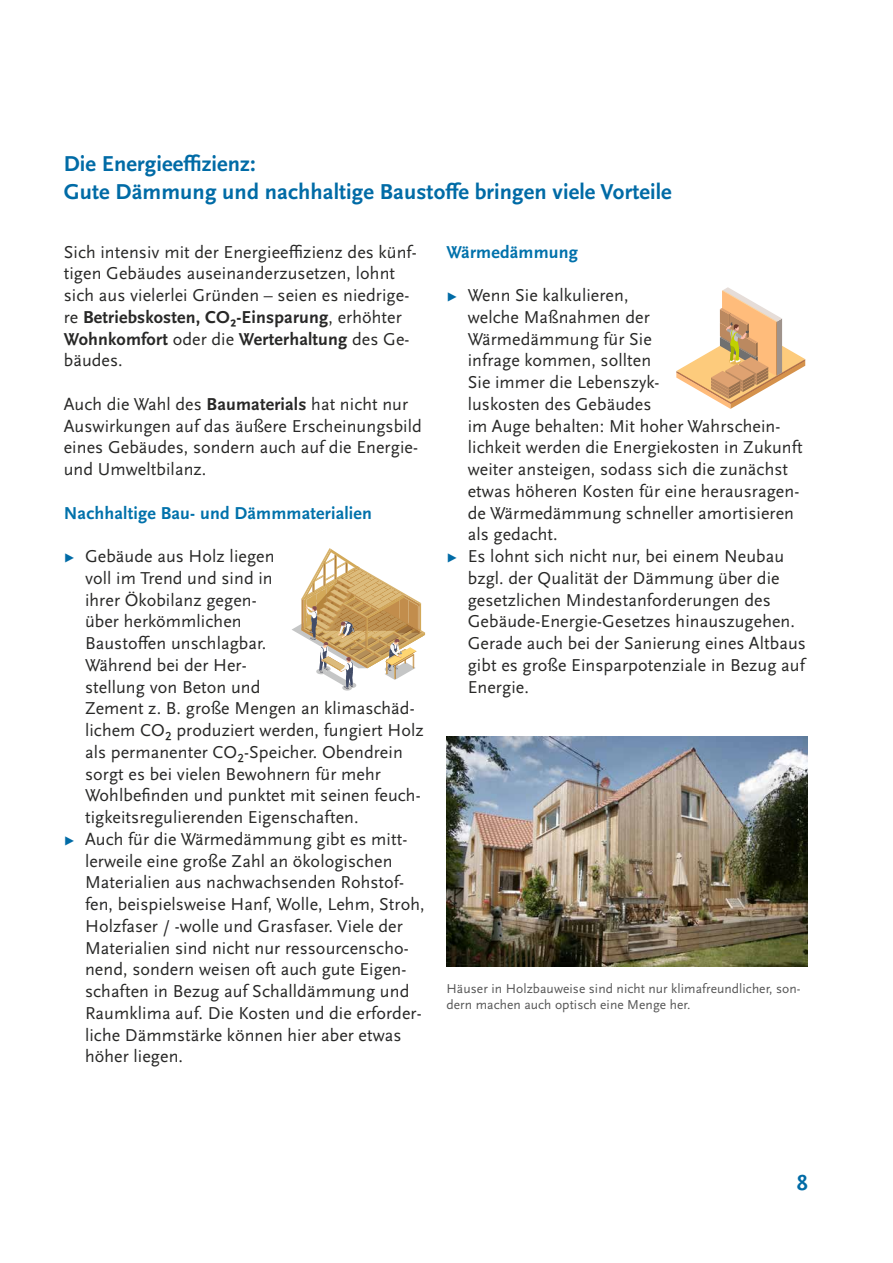
<style>
.page{position:relative;width:893px;height:1263px;background:#fff}
.page>*{position:absolute;margin:0;border:0;box-sizing:border-box;transform-origin:0 0}
.t1{font:700 22.5px/28.5px "Scala Sans Pro";letter-spacing:.005em;color:#006ba6}
.P-Fließtext_links{font:18px/21.8px "Scala Sans Pro";letter-spacing:.005em;color:#282827}
.t2{font:700 18px "Scala Sans Pro";letter-spacing:.01em;color:#0071ab}
.BU{font:13.5px/16.2px "Scala Sans Pro";letter-spacing:.005em;color:#565656}
.s1{font-weight:700}
.s2{color:#006ba6}
</style>
<div class="page">
<svg style="left:292px;top:548px;width:133px;height:143px"></svg>
<svg style="left:676px;top:287px;width:129px;height:122px"></svg>
<img style="left:447px;top:737px;width:361px;height:229px">
<h2 class="t1" style="left:64px;top:149px;width:609px">Die Energieeffizienz:<br>Gute Dämmung und nachhaltige Baustoffe bringen viele Vorteile</h2>
<p class="P-Fließtext_links" style="left:64px;top:241px;width:354px">Sich intensiv mit der Energieeffizienz des künf&shy;tigen Gebäudes auseinanderzusetzen, lohnt sich aus vielerlei Gründen – seien es niedrige&shy;re <span class="s1">Betriebskosten, CO₂-Einsparung</span>, erhöhter <span class="s1">Wohnkomfort</span> oder die <span class="s1">Werterhaltung</span> des Ge&shy;bäudes.</p>
<p class="P-Fließtext_links" style="left:64px;top:393px;width:360px">Auch die Wahl des <span class="s1">Baumaterials</span> hat nicht nur Auswirkungen auf das äußere Erscheinungsbild eines Gebäudes, sondern auch auf die Energie&shy;und Umweltbilanz.</p>
<h3 class="t2" style="left:64px;top:502px;width:310px">Nachhaltige Bau- und Dämmmaterialien</h3>
<p class="P-Fließtext_links" style="left:85px;top:545px;width:340px;text-indent:-21px"><span class="s2">▸</span> Gebäude aus Holz liegen<br>voll im Trend und sind in<br>ihrer Ökobilanz gegen-<br>über herkömmlichen<br>Baustoffen unschlagbar.<br>Während bei der Her-<br>stellung von Beton und<br>Zement z. B. große Mengen an klimaschäd&shy;lichem CO₂ produziert werden, fungiert Holz als permanenter CO₂-Speicher. Obendrein sorgt es bei vielen Bewohnern für mehr<br>Wohlbefinden und punktet mit seinen feuch&shy;tigkeitsregulierenden Eigenschaften.</p>
<p class="P-Fließtext_links" style="left:85px;top:828px;width:341px;text-indent:-21px"><span class="s2">▸</span> Auch für die Wärmedämmung gibt es mitt&shy;lerweile eine große Zahl an ökologischen Materialien aus nachwachsenden Rohstof&shy;fen, beispielsweise Hanf, Wolle, Lehm, Stroh, Holzfaser / -wolle und Grasfaser. Viele der Materialien sind nicht nur ressourcenscho&shy;nend, sondern weisen oft auch gute Eigen&shy;schaften in Bezug auf Schalldämmung und Raumklima auf. Die Kosten und die erforder&shy;liche Dämmstärke können hier aber etwas höher liegen.</p>
<h3 class="t2" style="left:446px;top:241px;width:133px">Wärmedämmung</h3>
<p class="P-Fließtext_links" style="left:468px;top:284px;width:337px;text-indent:-21px"><span class="s2">▸</span> Wenn Sie kalkulieren,<br>welche Maßnahmen der<br>Wärmedämmung für Sie<br>infrage kommen, sollten<br>Sie immer die Lebenszyk-<br>luskosten des Gebäudes<br>im Auge behalten: Mit hoher Wahrschein&shy;lichkeit werden die Energiekosten in Zukunft weiter ansteigen, sodass sich die zunächst etwas höheren Kosten für eine herausragen&shy;de Wärmedämmung schneller amortisieren als gedacht.</p>
<p class="P-Fließtext_links" style="left:468px;top:545px;width:340px;text-indent:-21px"><span class="s2">▸</span> Es lohnt sich nicht nur, bei einem Neubau bzgl. der Qualität der Dämmung über die gesetzlichen Mindestanforderungen des Gebäude-Energie-Gesetzes hinauszugehen.<br>Gerade auch bei der Sanierung eines Altbaus gibt es große Einsparpotenziale in Bezug auf Energie.</p>
<p class="BU" style="left:446px;top:980px;width:356px">Häuser in Holzbauweise sind nicht nur klimafreundlicher, son&shy;dern machen auch optisch eine Menge her.</p>
<p class="t1" style="left:797px;top:1169px;width:13px">8</p>
</div>
